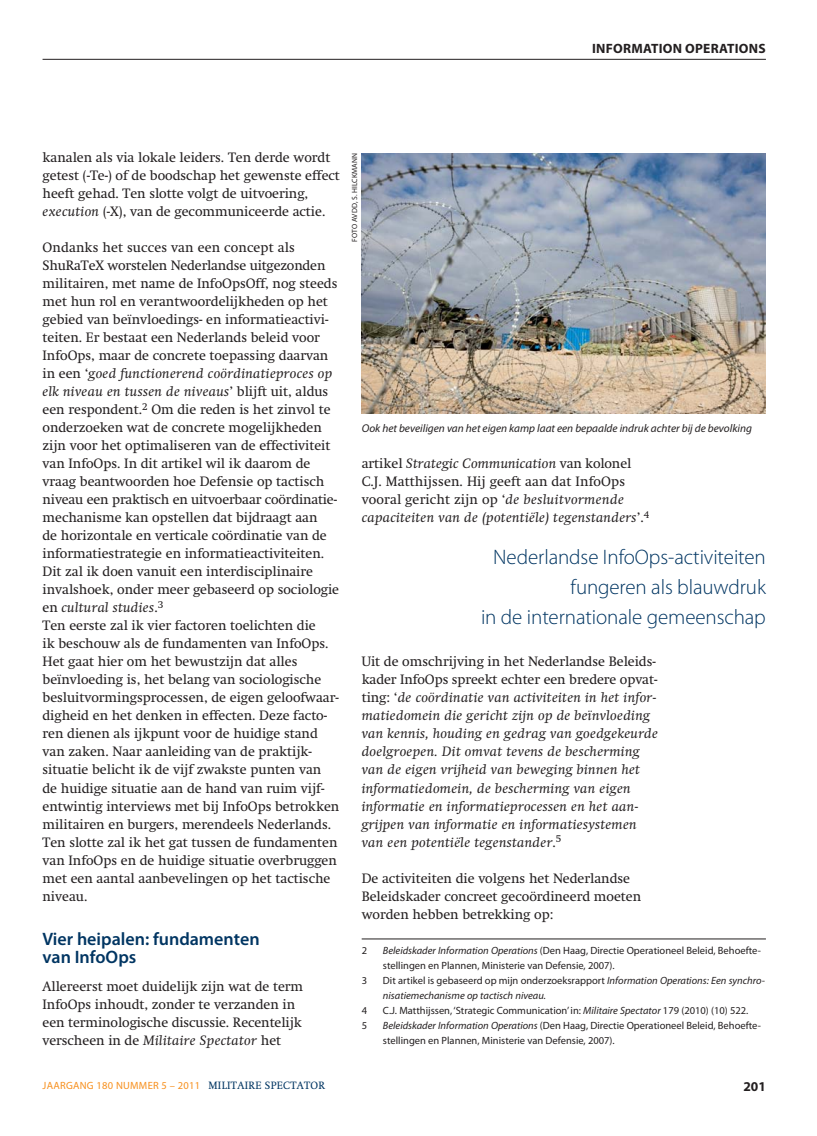
<style>
.page{position:relative;width:817px;height:1136px;background:#fff}
.page>*{position:absolute;margin:0;border:0;box-sizing:border-box;transform-origin:0 0}
.t1{font:300 21px/30px "Myriad Pro";letter-spacing:-.005em;color:#003562;text-align:right}
.t2{font:600 18px/18px "Myriad Pro";color:#003562}
.t3{font:13.5px/18px "Swift";color:#231f20}
.t4{font:italic 13.5px/18px "Swift";letter-spacing:.025em;color:#231f20;scale:1.05 1}
.t5{font:700 13.5px "Myriad Pro";letter-spacing:.02em;color:#231f20}
.t6{font:italic 11.25px "Myriad Pro";color:#231f20}
.t7{font:10.5px/15px "Myriad Pro";color:#231f20}
.t8{font:italic 10.5px/15px "Myriad Pro";color:#231f20}
.t9{font:10.5px "Myriad Pro";letter-spacing:.025em;color:#f7901e}
.t10{font:7.5px "Myriad Pro";letter-spacing:.02em;color:#231f20}
.s1{font-style:italic}
.s2{font-style:normal}
.s3{font-family:"Swift";color:#003562}
</style>
<div class="page">
<hr style="left:43px;top:59px;width:722px;height:1px;background:#231f20">
<hr style="left:361px;top:938px;width:404px;height:1px;background:#231f20">
<img style="left:361px;top:153px;width:404px;height:260px">
<p class="t5" style="left:592px;top:43px;width:175px">INFORMATION OPERATIONS</p>
<p class="t3" style="left:43px;top:149px;width:299px">kanalen als via lokale leiders. Ten derde wordt getest (-Te-) of de boodschap het gewenste effect heeft gehad. Ten slotte volgt de uitvoering, <span class="s1">execution</span> (-X), van de gecommuniceerde actie.</p>
<p class="t3" style="left:43px;top:239px;width:298px">Ondanks het succes van een concept als ShuRaTeX worstelen Nederlandse uitgezonden militairen, met name de InfoOpsOff, nog steeds met hun rol en verantwoordelijkheden op het gebied van beïnvloedings- en informatieactivi&shy;teiten. Er bestaat een Nederlands beleid voor InfoOps, maar de concrete toepassing daarvan in een ‘<span class="s1">goed functionerend coördinatieproces op elk niveau en tussen de niveaus</span>’ blijft uit, aldus een respondent.<sup>2</sup> Om die reden is het zinvol te onderzoeken wat de concrete mogelijkheden zijn voor het optimaliseren van de effectiviteit van InfoOps. In dit artikel wil ik daarom de vraag beantwoorden hoe Defensie op tactisch niveau een praktisch en uitvoerbaar coördinatie&shy;mechanisme kan opstellen dat bijdraagt aan<br>de horizontale en verticale coördinatie van de informatiestrategie en informatieactiviteiten.<br>Dit zal ik doen vanuit een interdisciplinaire invalshoek, onder meer gebaseerd op sociologie en <span class="s1">cultural studies</span>.<sup>3<br></sup>Ten eerste zal ik vier factoren toelichten die<br>ik beschouw als de fundamenten van InfoOps.<br>Het gaat hier om het bewustzijn dat alles beïnvloeding is, het belang van sociologische besluitvormingsprocessen, de eigen geloofwaar&shy;digheid en het denken in effecten. Deze facto&shy;ren dienen als ijkpunt voor de huidige stand van zaken. Naar aanleiding van de praktijk&shy;situatie belicht ik de vijf zwakste punten van de huidige situatie aan de hand van ruim vijf&shy;entwintig interviews met bij InfoOps betrokken militairen en burgers, merendeels Nederlands.<br>Ten slotte zal ik het gat tussen de fundamenten van InfoOps en de huidige situatie overbruggen met een aantal aanbevelingen op het tactische niveau.</p>
<h2 class="t2" style="left:43px;top:931px;width:218px">Vier heipalen: fundamenten van InfoOps</h2>
<p class="t3" style="left:43px;top:977px;width:262px">Allereerst moet duidelijk zijn wat de term InfoOps inhoudt, zonder te verzanden in een terminologische discussie. Recentelijk verscheen in de <span class="s1">Militaire Spectator</span> het</p>
<p class="t10" style="left:350px;top:241px;width:90px;rotate:-90deg">FOTO AVDD, S. HILCKMANN</p>
<p class="t6" style="left:361px;top:422px;width:392px">Ook het beveiligen van het eigen kamp laat een bepaalde indruk achter bij de bevolking</p>
<p class="t4" style="left:361px;top:455px;width:275px"><span class="s2">artikel</span> Strategic Communication <span class="s2">van kolonel C.J. Matthijssen. Hij geeft aan dat InfoOps vooral gericht zijn op ‘</span>de besluitvormende capaciteiten van de (potentiële) tegenstanders<span class="s2">’.</span><sup>4</sup></p>
<h1 class="t1" style="left:481px;top:542px;width:286px">Nederlandse InfoOps-activiteiten fungeren als blauwdruk<br>in de internationale gemeenschap</h1>
<p class="t4" style="left:361px;top:653px;width:284px"><span class="s2">Uit de omschrijving in het Nederlandse Beleids&shy;kader InfoOps spreekt echter een bredere opvat&shy;ting: ‘</span>de coördinatie van activiteiten in het infor&shy;matiedomein die gericht zijn op de beïnvloeding van kennis, houding en gedrag van goedgekeurde doelgroepen. Dit omvat tevens de bescherming van de eigen vrijheid van beweging binnen het informatiedomein, de bescherming van eigen informatie en informatieprocessen en het aan&shy;grijpen van informatie en informatiesystemen van een potentiële tegenstander<span class="s2">.</span><sup>5</sup></p>
<p class="t3" style="left:361px;top:869px;width:281px">De activiteiten die volgens het Nederlandse<br>Beleidskader concreet gecoördineerd moeten worden hebben betrekking op:</p>
<p class="t7" style="left:361px;top:942px;width:7px">2</p>
<p class="t7" style="left:383px;top:942px;width:379px"><span class="s1">Beleidskader Information Operations</span> (Den Haag, Directie Operationeel Beleid, Behoefte&shy;stellingen en Plannen, Ministerie van Defensie, 2007).</p>
<p class="t7" style="left:361px;top:972px;width:7px">3</p>
<p class="t8" style="left:383px;top:972px;width:383px"><span class="s2">Dit artikel is gebaseerd op mijn onderzoeksrapport</span> Information Operations: Een synchro&shy;nisatiemechanisme op tactisch niveau.</p>
<p class="t7" style="left:361px;top:1002px;width:7px">4</p>
<p class="t7" style="left:383px;top:1002px;width:367px">C.J. Matthijssen, ‘Strategic Communication’ in: <span class="s1">Militaire Spectator</span> 179 (2010) (10) 522.</p>
<p class="t7" style="left:361px;top:1017px;width:7px">5</p>
<p class="t7" style="left:383px;top:1017px;width:379px"><span class="s1">Beleidskader Information Operations</span> (Den Haag, Directie Operationeel Beleid, Behoefte&shy;stellingen en Plannen, Ministerie van Defensie, 2007).</p>
<p class="t9" style="left:43px;top:1078px;width:284px">JAARGANG 180 NUMMER 5 – 2011 <span class="s3">MILITAIRE SPECTATOR</span></p>
<p class="t5" style="left:743px;top:1081px;width:24px">201</p>
</div>
